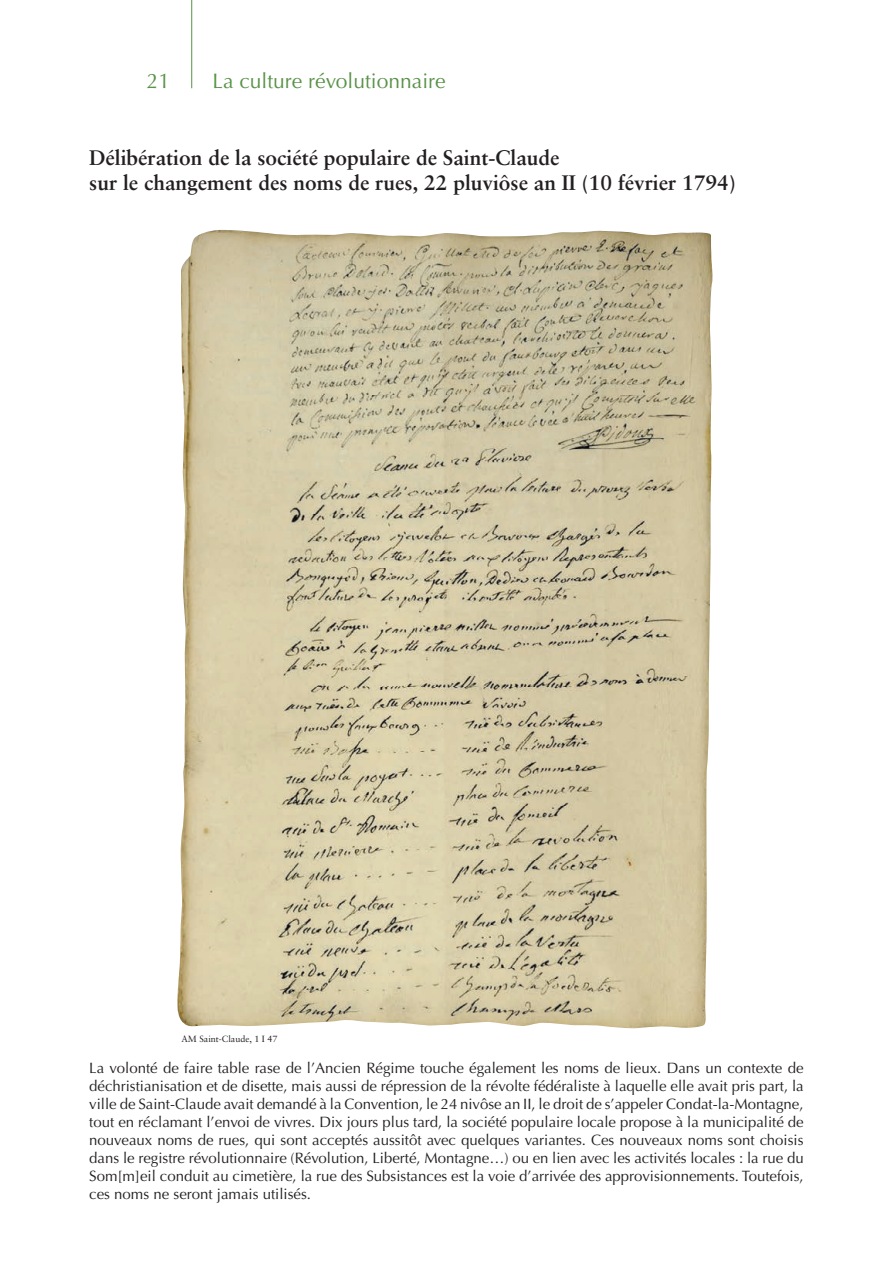
<style>
.page{position:relative;width:893px;height:1263px;background:#fff}
.page>*{position:absolute;margin:0;border:0;box-sizing:border-box;transform-origin:0 0}
.t1{font:700 21px/25.2px "Sabon";color:#231f20}
.t2{font:21px "Optima";color:#599248}
.t3{font:15px/18px "Optima";color:#231f20;text-align:justify}
.t4{font:9px "Sabon";color:#231f20}
</style>
<div class="page">
<hr style="left:191px;top:0;width:1px;height:88px;background:#599248">
<img style="left:177px;top:230px;width:536px;height:798px">
<h1 class="t2" style="left:147px;top:68px;width:25px">21</h1>
<h1 class="t2" style="left:213px;top:68px;width:235px">La culture révolutionnaire</h1>
<h1 class="t1" style="left:89px;top:145px;width:648px">Délibération de la société populaire de Saint-Claude<br>sur le changement des noms de rues, 22 pluviôse an II (10 février 1794)</h1>
<p class="t4" style="left:181px;top:1033px;width:98px">AM Saint-Claude, 1 I 47</p>
<p class="t3" style="left:89px;top:1059px;width:716px">La volonté de faire table rase de l’Ancien Régime touche également les noms de lieux. Dans un contexte de déchristianisation et de disette, mais aussi de répression de la révolte fédéraliste à laquelle elle avait pris part, la ville de Saint-Claude avait demandé à la Convention, le 24 nivôse an II, le droit de s’appeler Condat-la-Montagne, tout en réclamant l’envoi de vivres. Dix jours plus tard, la société populaire locale propose à la municipalité de nouveaux noms de rues, qui sont acceptés aussitôt avec quelques variantes. Ces nouveaux noms sont choisis dans le registre révolutionnaire (Révolution, Liberté, Montagne…) ou en lien avec les activités locales : la rue du Som[m]eil conduit au cimetière, la rue des Subsistances est la voie d’arrivée des approvisionnements. Toutefois, ces noms ne seront jamais utilisés.</p>
</div>
